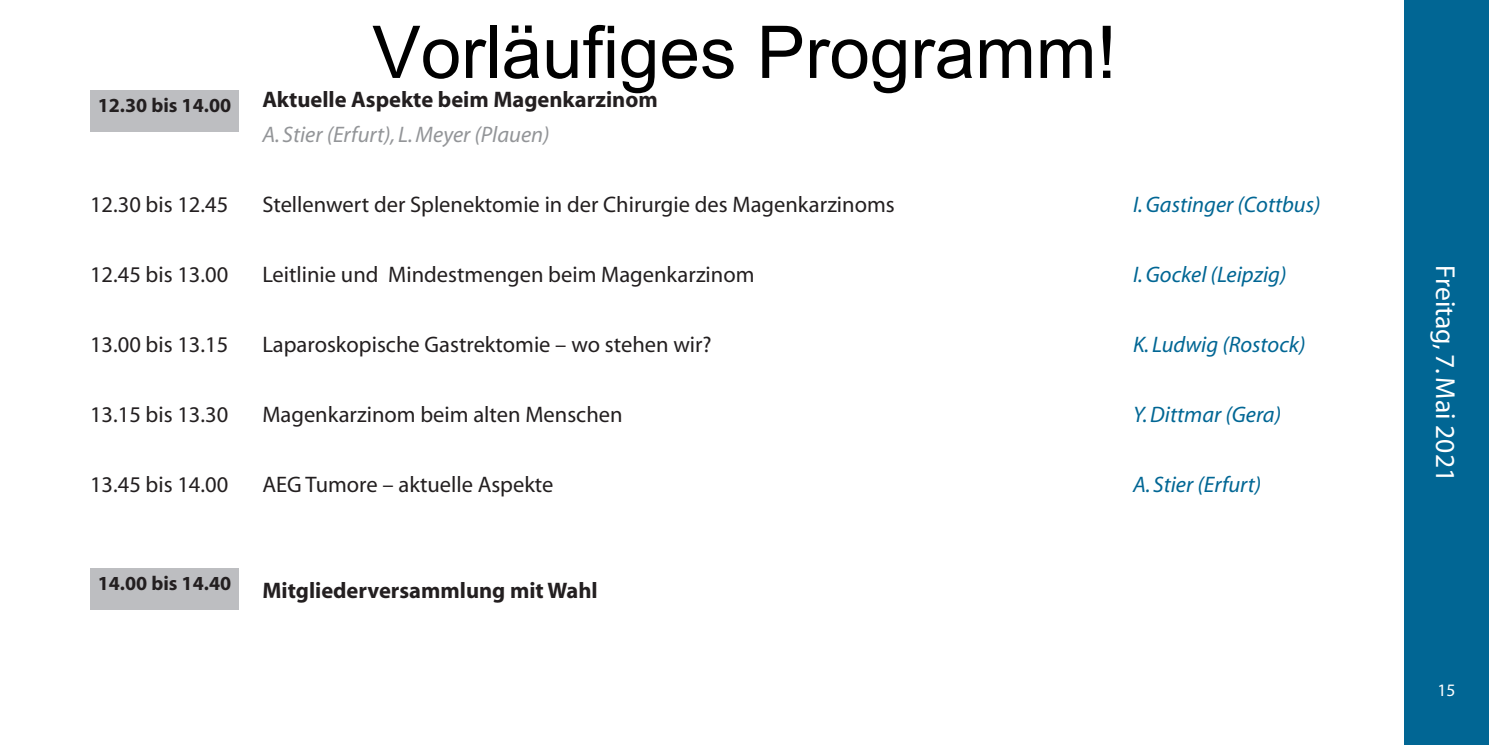
<style>
.page{position:relative;width:1489px;height:745px;background:#fff}
.page>*{position:absolute;margin:0;border:0;box-sizing:border-box;transform-origin:0 0}
.t1{font:72.75px "Arial";color:#000}
.t2{font:27.5px "Myriad";color:#fff}
.t3{font:22.5px "Myriad";color:#231f20}
.t4{font:italic 22.5px "Myriad";color:#016694}
.t5{font:700 22.5px "Myriad";color:#231f20}
.t6{font:italic 22.5px "Myriad";color:#939598}
.t7{font:700 20px "Myriad";color:#231f20}
.t8{font:17.5px "Myriad";color:#fff}
</style>
<div class="page">
<div style="left:1403px;top:0;width:85px;height:744px;background:#016694"></div>
<div style="left:90px;top:90px;width:149px;height:42px;background:#bdbec1"></div>
<div style="left:90px;top:567px;width:149px;height:42px;background:#bdbec1"></div>
<p class="t7" style="left:98px;top:95px;width:135px">12.30 bis 14.00</p>
<h1 class="t1" style="left:372px;top:5px;width:746px">Vorläufiges Programm!</h1>
<p class="t5" style="left:262px;top:88px;width:397px">Aktuelle Aspekte beim Magenkarzinom</p>
<p class="t6" style="left:262px;top:123px;width:289px">A. Stier (Erfurt), L. Meyer (Plauen)</p>
<p class="t3" style="left:90px;top:193px;width:140px">12.30 bis 12.45</p>
<p class="t3" style="left:262px;top:193px;width:634px">Stellenwert der Splenektomie in der Chirurgie des Magenkarzinoms</p>
<p class="t4" style="left:1132px;top:193px;width:189px">I. Gastinger (Cottbus)</p>
<p class="t3" style="left:90px;top:263px;width:140px">12.45 bis 13.00</p>
<p class="t3" style="left:262px;top:263px;width:493px">Leitlinie und Mindestmengen beim Magenkarzinom</p>
<p class="t3" style="left:90px;top:333px;width:140px">13.00 bis 13.15</p>
<p class="t3" style="left:262px;top:333px;width:451px">Laparoskopische Gastrektomie – wo stehen wir?</p>
<p class="t3" style="left:90px;top:403px;width:140px">13.15 bis 13.30</p>
<p class="t3" style="left:262px;top:403px;width:362px">Magenkarzinom beim alten Menschen</p>
<p class="t3" style="left:90px;top:473px;width:140px">13.45 bis 14.00</p>
<p class="t3" style="left:262px;top:473px;width:293px">AEG Tumore – aktuelle Aspekte</p>
<p class="t4" style="left:1132px;top:263px;width:155px">I. Gockel (Leipzig)</p>
<p class="t4" style="left:1132px;top:333px;width:174px">K. Ludwig (Rostock)</p>
<p class="t4" style="left:1132px;top:403px;width:150px">Y. Dittmar (Gera)</p>
<p class="t4" style="left:1132px;top:473px;width:130px">A. Stier (Erfurt)</p>
<p class="t2" style="left:1458px;top:265px;width:218px;rotate:90deg">Freitag, 7. Mai 2021</p>
<p class="t7" style="left:98px;top:572px;width:135px">14.00 bis 14.40</p>
<p class="t5" style="left:262px;top:578px;width:337px">Mitgliederversammlung mit Wahl</p>
<p class="t8" style="left:1437px;top:681px;width:19px">15</p>
</div>
